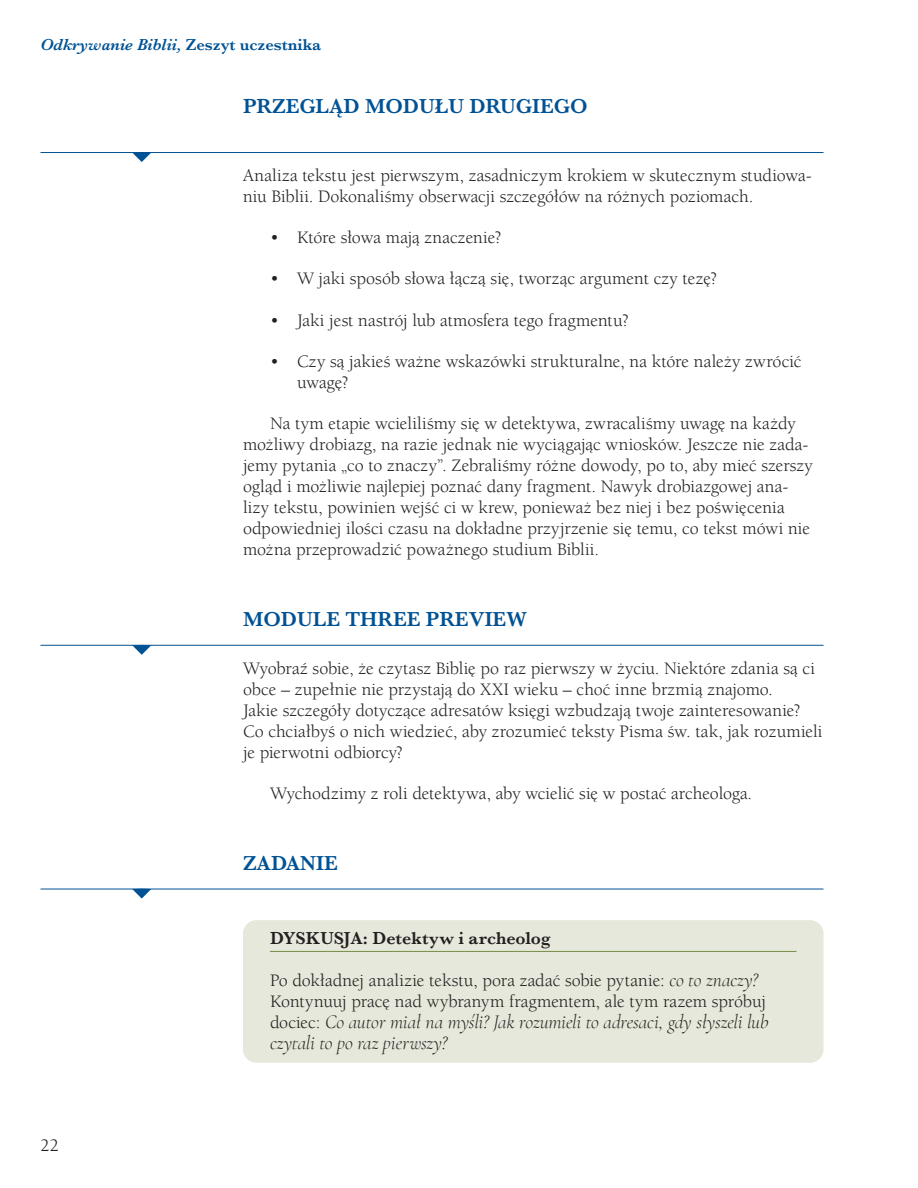
<style>
.page{position:relative;width:918px;height:1188px;background:#fff}
.page>*{position:absolute;margin:0;border:0;box-sizing:border-box;transform-origin:0 0}
.ST_L1_Section_Heads{font:600 21px "Baskerville";color:#005294}
.ST_Body_Copy_1st{font:600 21px "Baskerville";color:#005294}
.ST_Feature_Body_text{font:italic 300 19.5px/21px "Cormorant Garamond";letter-spacing:-.01em;color:#231f20}
.ST_Body_copy_2nd_plu{font:18px/21px "Berkeley Pro";color:#231f20}
.ST_Body_Copy_1st-2{font:18px/21px "Berkeley Pro";color:#231f20}
.ST_Feature_Body_text-2{font:18px/21px "Berkeley Pro";color:#231f20}
.ST_Feature_Headline{font:600 18px "Baskerville";color:#231f20}
.t1{font:18px "Berkeley Std";color:#231f20}
.t2{font:italic 600 16.5px "Baskerville";color:#005294}
.s1{font-style:normal}
.s2{font-family:"Cormorant Garamond";font-weight:300;font-style:italic;font-size:19.5px}
.s3{font-family:"Berkeley Pro";font-weight:400;font-style:normal;font-size:18px}
</style>
<div class="page">
<div style="left:243px;top:920px;width:581px;height:143px;background:#e5e8da;border-radius:14px"></div>
<hr style="left:270px;top:951px;width:526px;height:1px;background:#798c48">
<hr style="left:40px;top:152px;width:784px;height:1px;background:#005294">
<svg style="left:132px;top:153px;width:19px;height:9px"></svg>
<hr style="left:40px;top:645px;width:784px;height:1px;background:#005294">
<svg style="left:132px;top:645px;width:19px;height:10px"></svg>
<hr style="left:40px;top:889px;width:784px;height:1px;background:#005294">
<svg style="left:132px;top:889px;width:19px;height:10px"></svg>
<p class="t2" style="left:40px;top:34px;width:282px">Odkrywanie Biblii, <span class="s1">Zeszyt uczestnika</span></p>
<p class="ST_Body_Copy_1st" style="left:243px;top:92px;width:346px">PRZEGLĄD MODUŁU DRUGIEGO</p>
<p class="ST_Body_Copy_1st-2" style="left:243px;top:165px;width:570px">Analiza tekstu jest pierwszym, zasadniczym krokiem w skutecznym studiowa&shy;niu Biblii. Dokonaliśmy obserwacji szczegółów na różnych poziomach.</p>
<p class="ST_Body_copy_2nd_plu" style="left:270px;top:227px;width:233px">• Które słowa mają znaczenie?</p>
<p class="ST_Body_copy_2nd_plu" style="left:270px;top:268px;width:449px">• W jaki sposób słowa łączą się, tworząc argument czy tezę?</p>
<p class="ST_Body_copy_2nd_plu" style="left:270px;top:310px;width:360px">• Jaki jest nastrój lub atmosfera tego fragmentu?</p>
<p class="ST_Body_copy_2nd_plu" style="left:297px;top:351px;width:506px;text-indent:-27px">• Czy są jakieś ważne wskazówki strukturalne, na które należy zwrócić uwagę?</p>
<p class="ST_Body_copy_2nd_plu" style="left:243px;top:413px;width:571px;text-indent:27px">Na tym etapie wcieliliśmy się w detektywa, zwracaliśmy uwagę na każdy możliwy drobiazg, na razie jednak nie wyciągając wniosków. Jeszcze nie zada&shy;jemy pytania „co to znaczy”. Zebraliśmy różne dowody, po to, aby mieć szerszy ogląd i możliwie najlepiej poznać dany fragment. Nawyk drobiazgowej ana&shy;lizy tekstu, powinien wejść ci w krew, ponieważ bez niej i bez poświęcenia odpowiedniej ilości czasu na dokładne przyjrzenie się temu, co tekst mówi nie można przeprowadzić poważnego studium Biblii.</p>
<p class="ST_L1_Section_Heads" style="left:243px;top:605px;width:285px">MODULE THREE PREVIEW</p>
<p class="ST_Body_Copy_1st-2" style="left:243px;top:658px;width:581px">Wyobraź sobie, że czytasz Biblię po raz pierwszy w życiu. Niektóre zdania są ci obce – zupełnie nie przystają do XXI wieku – choć inne brzmią znajomo.<br>Jakie szczegóły dotyczące adresatów księgi wzbudzają twoje zainteresowanie?<br>Co chciałbyś o nich wiedzieć, aby zrozumieć teksty Pisma św. tak, jak rozumieli je pierwotni odbiorcy?</p>
<p class="ST_Body_copy_2nd_plu" style="left:270px;top:783px;width:484px">Wychodzimy z roli detektywa, aby wcielić się w postać archeologa.</p>
<p class="ST_L1_Section_Heads" style="left:243px;top:848px;width:96px">ZADANIE</p>
<p class="t1" style="left:40px;top:1136px;width:20px">22</p>
<p class="ST_Feature_Headline" style="left:270px;top:926px;width:282px">DYSKUSJA: Detektyw i archeolog</p>
<p class="ST_Feature_Body_text-2" style="left:270px;top:970px;width:497px">Po dokładnej analizie tekstu, pora zadać sobie pytanie: <span class="s2">co to znaczy?<br></span>Kontynuuj pracę nad wybranym fragmentem, ale tym razem spróbuj</p>
<p class="ST_Feature_Body_text" style="left:270px;top:1011px;width:500px"><span class="s3">dociec:</span> Co autor miał na myśli? Jak rozumieli to adresaci, gdy słyszeli lub czytali to po raz pierwszy?</p>
</div>
